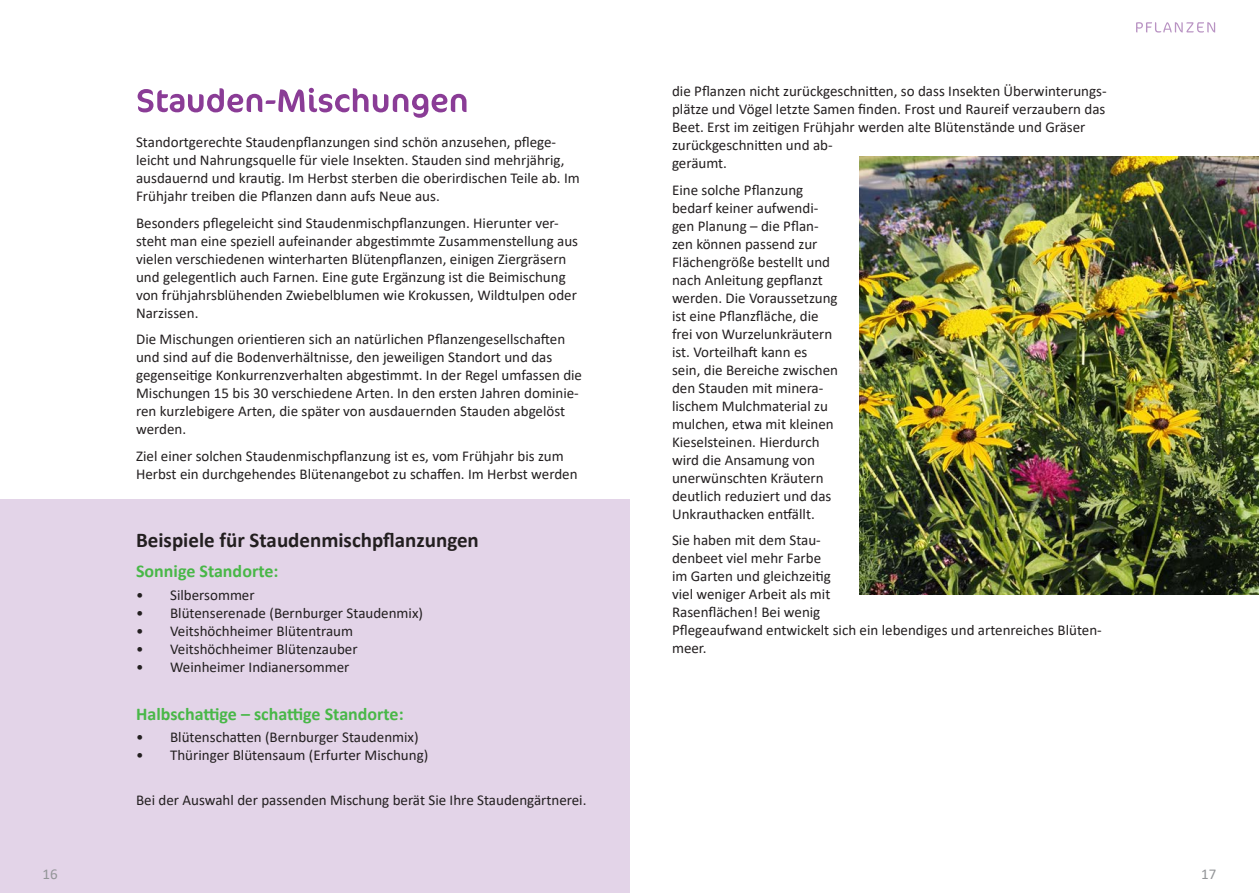
<style>
.page{position:relative;width:1259px;height:893px;background:#fff}
.page>*{position:absolute;margin:0;border:0;box-sizing:border-box;transform-origin:0 0}
.Überschrift_2{font:700 21px "Calibri";color:#231f20}
.Überschrift_3{font:700 18px "Calibri";color:#49b748}
.Fließtext{font:15px/18px "Calibri";color:#231f20}
.t1{font:15px "Calibri";color:#939598}
</style>
<div class="page">
<div style="left:0;top:500px;width:629px;height:393px;background:#e3d4e8"></div>
<img style="left:859px;top:157px;width:400px;height:438px">
<svg style="left:138px;top:88px;width:328px;height:30px"></svg>
<svg style="left:1136px;top:22px;width:79px;height:11px"></svg>
<p class="Fließtext" style="left:136px;top:133px;width:445px">Standortgerechte Staudenpflanzungen sind schön anzusehen, pflege&shy;leicht und Nahrungsquelle für viele Insekten. Stauden sind mehrjährig, ausdauernd und krautig. Im Herbst sterben die oberirdischen Teile ab. Im Frühjahr treiben die Pflanzen dann aufs Neue aus.</p>
<p class="Fließtext" style="left:136px;top:213px;width:443px">Besonders pflegeleicht sind Staudenmischpflanzungen. Hierunter ver&shy;steht man eine speziell aufeinander abgestimmte Zusammenstellung aus vielen verschiedenen winterharten Blütenpflanzen, einigen Ziergräsern und gelegentlich auch Farnen. Eine gute Ergänzung ist die Beimischung von frühjahrsblühenden Zwiebelblumen wie Krokussen, Wildtulpen oder Narzissen.</p>
<p class="Fließtext" style="left:136px;top:330px;width:447px">Die Mischungen orientieren sich an natürlichen Pflanzengesellschaften und sind auf die Bodenverhältnisse, den jeweiligen Standort und das gegenseitige Konkurrenzverhalten abgestimmt. In der Regel umfassen die Mischungen 15 bis 30 verschiedene Arten. In den ersten Jahren dominie&shy;ren kurzlebigere Arten, die später von ausdauernden Stauden abgelöst werden.</p>
<p class="Fließtext" style="left:136px;top:446px;width:443px">Ziel einer solchen Staudenmischpflanzung ist es, vom Frühjahr bis zum<br>Herbst ein durchgehendes Blütenangebot zu schaffen. Im Herbst werden</p>
<p class="Überschrift_2" style="left:136px;top:525px;width:344px">Beispiele für Staudenmischpflanzungen</p>
<p class="Überschrift_3" style="left:136px;top:559px;width:144px">Sonnige Standorte:</p>
<p class="Fließtext" style="left:136px;top:585px;width:120px">• Silbersommer</p>
<p class="Fließtext" style="left:136px;top:603px;width:288px">• Blütenserenade (Bernburger Staudenmix)</p>
<p class="Fließtext" style="left:136px;top:621px;width:218px">• Veitshöchheimer Blütentraum</p>
<p class="Fließtext" style="left:136px;top:639px;width:223px">• Veitshöchheimer Blütenzauber</p>
<p class="Fließtext" style="left:136px;top:657px;width:215px">• Weinheimer Indianersommer</p>
<p class="Überschrift_3" style="left:136px;top:701px;width:269px">Halbschattige – schattige Standorte:</p>
<p class="Fließtext" style="left:136px;top:728px;width:284px">• Blütenschatten (Bernburger Staudenmix)</p>
<p class="Fließtext" style="left:136px;top:746px;width:294px">• Thüringer Blütensaum (Erfurter Mischung)</p>
<p class="Fließtext" style="left:136px;top:790px;width:452px">Bei der Auswahl der passenden Mischung berät Sie Ihre Staudengärtnerei.</p>
<p class="Fließtext" style="left:672px;top:82px;width:436px">die Pflanzen nicht zurückgeschnitten, so dass Insekten Überwinterungs&shy;plätze und Vögel letzte Samen finden. Frost und Raureif verzaubern das Beet. Erst im zeitigen Frühjahr werden alte Blütenstände und Gräser zurückgeschnitten und ab-<br>geräumt.</p>
<p class="Fließtext" style="left:672px;top:180px;width:167px">Eine solche Pflanzung bedarf keiner aufwendi&shy;gen Planung – die Pflan&shy;zen können passend zur<br>Flächengröße bestellt und nach Anleitung gepflanzt werden. Die Voraussetzung ist eine Pflanzfläche, die frei von Wurzelunkräutern ist. Vorteilhaft kann es sein, die Bereiche zwischen den Stauden mit minera&shy;lischem Mulchmaterial zu mulchen, etwa mit kleinen<br>Kieselsteinen. Hierdurch wird die Ansamung von unerwünschten Kräutern deutlich reduziert und das<br>Unkrauthacken entfällt.</p>
<p class="Fließtext" style="left:672px;top:531px;width:431px">Sie haben mit dem Stau-<br>denbeet viel mehr Farbe<br>im Garten und gleichzeitig<br>viel weniger Arbeit als mit<br>Rasenflächen! Bei wenig<br>Pflegeaufwand entwickelt sich ein lebendiges und artenreiches Blüten&shy;meer.</p>
<p class="t1" style="left:43px;top:863px;width:17px">16</p>
<p class="t1" style="left:1201px;top:863px;width:17px">17</p>
</div>
